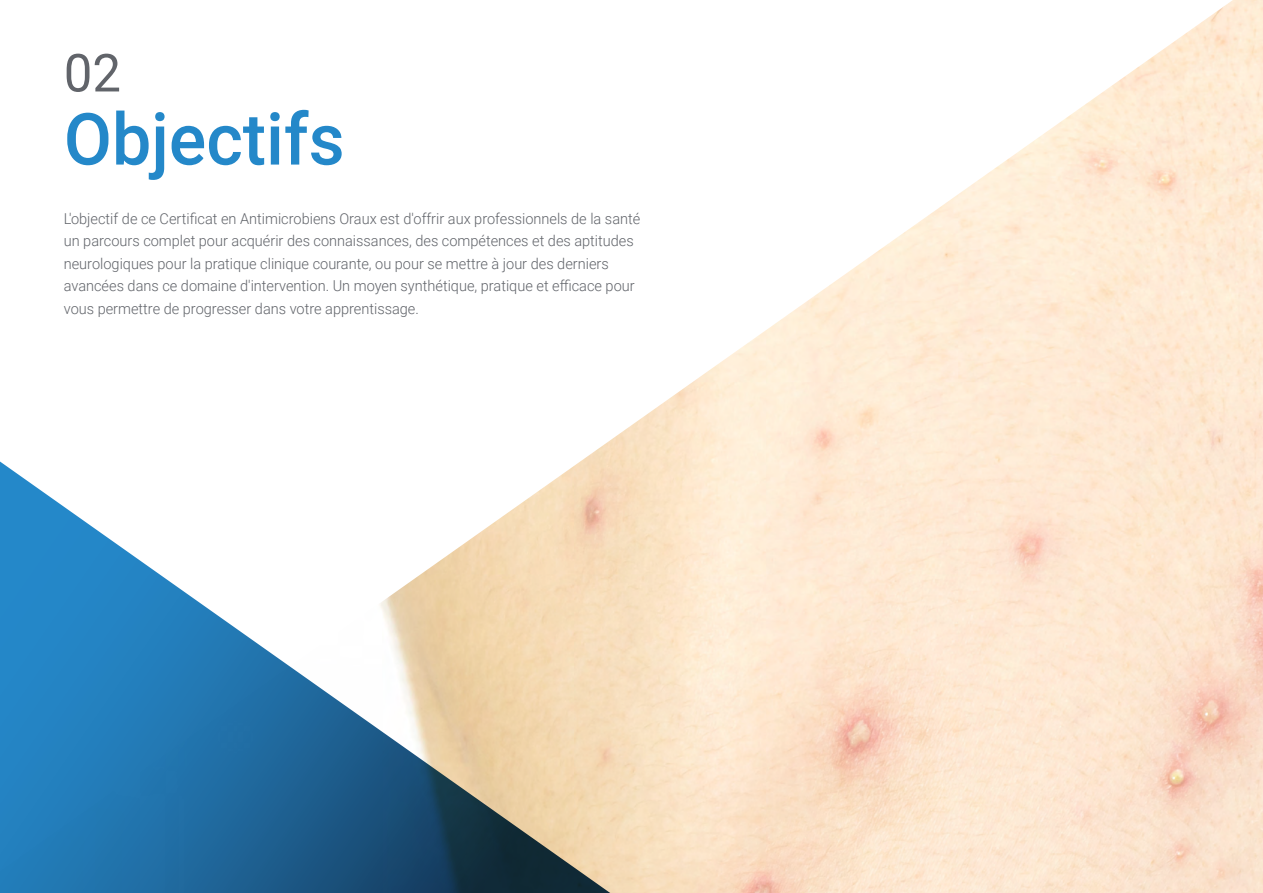
<style>
.page{position:relative;width:1263px;height:893px;background:#fff}
.page>*{position:absolute;margin:0;border:0;box-sizing:border-box;transform-origin:0 0}
.t1{font:500 72px "Roboto";color:#2488c9}
.t2{font:52.5px "Roboto";color:#61646a}
.t3{font:300 15px/22.5px "Roboto";color:#61646a}
</style>
<div class="page">
<img style="left:602px;top:0;width:661px;height:893px">
<svg style="left:0;top:446px;width:640px;height:447px"></svg>
<h2 class="t2" style="left:64px;top:36px;width:59px">02</h2>
<h1 class="t1" style="left:64px;top:89px;width:282px">Objectifs</h1>
<p class="t3" style="left:64px;top:207px;width:578px">L'objectif de ce Certificat en Antimicrobiens Oraux est d'offrir aux professionnels de la santé un parcours complet pour acquérir des connaissances, des compétences et des aptitudes neurologiques pour la pratique clinique courante, ou pour se mettre à jour des derniers avancées dans ce domaine d'intervention. Un moyen synthétique, pratique et efficace pour vous permettre de progresser dans votre apprentissage.</p>
</div>
